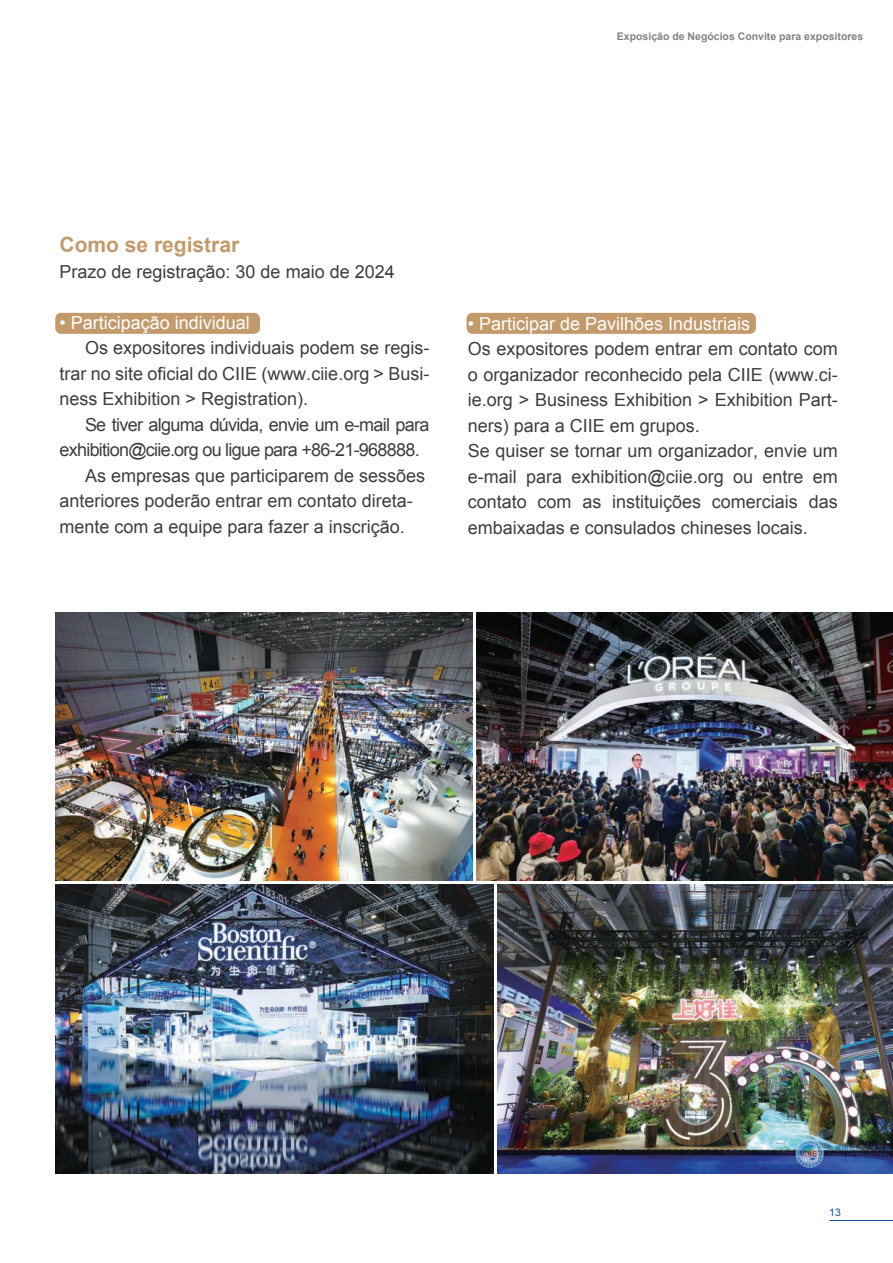
<style>
.page{position:relative;width:893px;height:1263px;background:#fff}
.page>*{position:absolute;margin:0;border:0;box-sizing:border-box;transform-origin:0 0}
.t1{font:700 21px "Arial";color:#c39a6b}
.t2{font:18px/25.5px "Arial";color:#3e3e3f}
.t3{font:18px "Arial";letter-spacing:-.04em;color:#3e3e3f}
.t4{font:18px "Arial";color:#fff}
.t5{font:700 10.5px "Arial";color:#808285}
.t6{font:10.5px "Arial";color:#0d4da1}
</style>
<div class="page">
<div style="left:466px;top:313px;width:290px;height:21px;background:#c39a6b;border-radius:6px"></div>
<img style="left:55px;top:612px;width:417px;height:268px">
<img style="left:476px;top:612px;width:417px;height:268px">
<img style="left:55px;top:884px;width:438px;height:290px">
<img style="left:497px;top:884px;width:396px;height:290px">
<div style="left:55px;top:313px;width:205px;height:21px;background:#c39a6b;border-radius:6px"></div>
<hr style="left:829px;top:1220px;width:64px;height:1px;background:#0d4da1">
<p class="t5" style="left:617px;top:30px;width:248px">Exposição de Negócios Convite para expositores</p>
<p class="t1" style="left:60px;top:231px;width:181px">Como se registrar</p>
<p class="t2" style="left:60px;top:259px;width:337px">Prazo de registração: 30 de maio de 2024</p>
<p class="t4" style="left:60px;top:311px;width:192px">• Participação individual</p>
<p class="t2" style="left:60px;top:335px;width:371px;text-align:justify;text-indent:26px">Os expositores individuais podem se regis&shy;trar no site oficial do CIIE (www.ciie.org &gt; Busi&shy;ness Exhibition &gt; Registration).</p>
<p class="t3" style="left:85px;top:413px;width:346px">Se tiver alguma dúvida, envie um e-mail para</p>
<p class="t3" style="left:60px;top:438px;width:362px">exhibition@ciie.org ou ligue para +86-21-968888.</p>
<p class="t2" style="left:85px;top:463px;width:342px">As empresas que participarem de sessões</p>
<p class="t2" style="left:60px;top:489px;width:355px">anteriores poderão entrar em contato direta-</p>
<p class="t2" style="left:60px;top:514px;width:347px">mente com a equipe para fazer a inscrição.</p>
<p class="t4" style="left:468px;top:311px;width:284px">• Participar de Pavilhões Industriais</p>
<p class="t2" style="left:468px;top:336px;width:371px">Os expositores podem entrar em contato com o organizador reconhecido pela CIIE (www.ci&shy;ie.org &gt; Business Exhibition &gt; Exhibition Part&shy;ners) para a CIIE em grupos.<br>Se quiser se tornar um organizador, envie um e-mail para exhibition@ciie.org ou entre em contato com as instituições comerciais das embaixadas e consulados chineses locais.</p>
<p class="t6" style="left:829px;top:1205px;width:13px">13</p>
</div>
